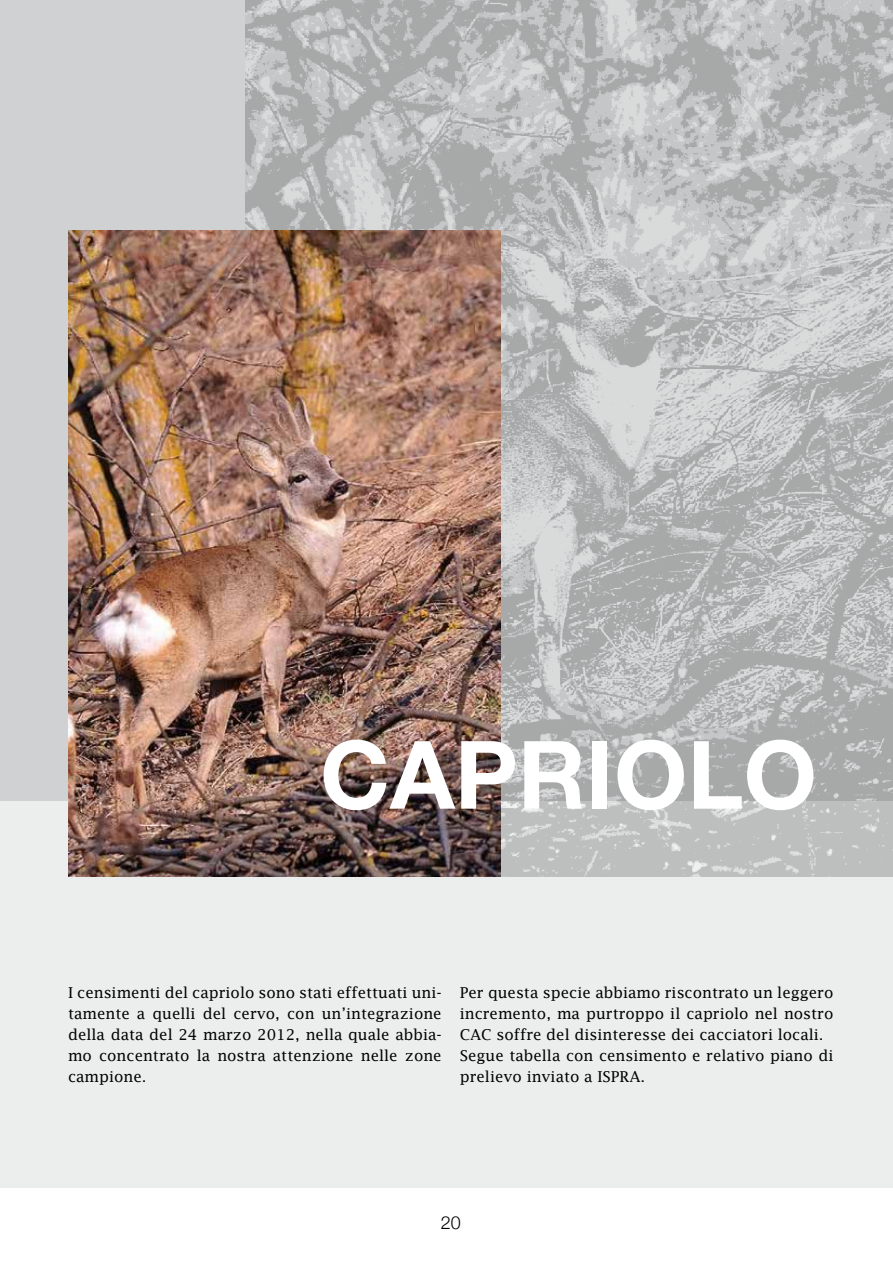
<style>
.page{position:relative;width:893px;height:1263px;background:#fff}
.page>*{position:absolute;margin:0;border:0;box-sizing:border-box;transform-origin:0 0}
.t1{font:700 94.5px "Helvetica Neue";color:#fff}
.t2{font:300 18px "Helvetica Neue";color:#000}
.t3{font:15px/21px "Lucida Fax";color:#000;text-align:justify}
</style>
<div class="page">
<div style="left:0;top:792px;width:893px;height:396px;background:#eceded"></div>
<div style="left:0;top:0;width:893px;height:800px;background:#d0d1d2"></div>
<img style="left:246px;top:0;width:647px;height:876px">
<img style="left:69px;top:230px;width:431px;height:646px">
<h1 class="t1" style="left:320px;top:701px;width:498px">CAPRIOLO</h1>
<p class="t3" style="left:68px;top:982px;width:375px">I censimenti del capriolo sono stati effettuati uni&shy;tamente a quelli del cervo, con un’integrazione della data del 24 marzo 2012, nella quale abbia&shy;mo concentrato la nostra attenzione nelle zone campione.</p>
<p class="t3" style="left:460px;top:982px;width:375px;text-align:left">Per questa specie abbiamo riscontrato un leggero incremento, ma purtroppo il capriolo nel nostro CAC soffre del disinteresse dei cacciatori locali.<br>Segue tabella con censimento e relativo piano di prelievo inviato a ISPRA.</p>
<p class="t2" style="left:441px;top:1208px;width:22px">20</p>
</div>
